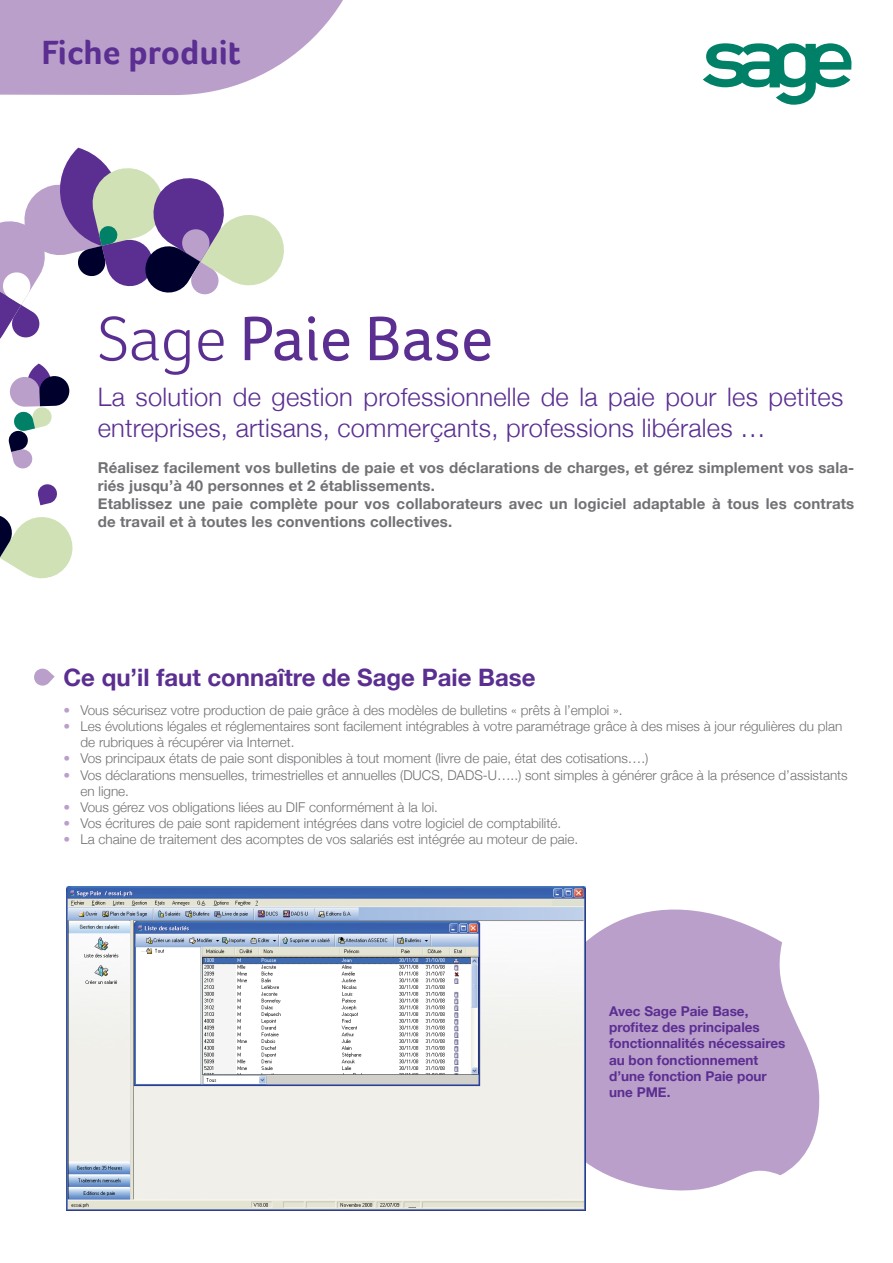
<style>
.page{position:relative;width:893px;height:1263px;background:#fff}
.page>*{position:absolute;margin:0;border:0;box-sizing:border-box;transform-origin:0 0}
.t1{font:64.5px "Foco";color:#5b2e91}
.t2{font:700 34.5px "Foco";color:#5b2e91}
.t3{font:300 25.5px/30.6px "Helvetica Neue";letter-spacing:.01em;color:#5b2e91}
.t4{font:700 24px "Helvetica Neue";color:#5b2e91}
.t5{font:700 15px/18px "Helvetica Neue";letter-spacing:.01em;color:#717074}
.t6{font:300 13.5px/16.2px "Helvetica Neue";color:#717074}
.t7{font:700 13.5px/16.2px "Helvetica Neue";color:#5b2e91}
.s1{font-weight:300}
.s2{color:#ba9fcb}
</style>
<div class="page">
<svg style="left:0;top:484px;width:73px;height:95px"></svg>
<svg style="left:27px;top:364px;width:25px;height:42px"></svg>
<svg style="left:8px;top:376px;width:62px;height:93px"></svg>
<svg style="left:703px;top:43px;width:148px;height:62px"></svg>
<svg style="left:34px;top:668px;width:21px;height:18px"></svg>
<svg style="left:0;top:0;width:343px;height:339px"></svg>
<svg style="left:430px;top:886px;width:390px;height:307px;fill:#ba9fcb"></svg>
<img style="left:67px;top:887px;width:518px;height:323px">
<h2 class="t2" style="left:41px;top:32px;width:201px">Fiche produit</h2>
<h1 class="t1" style="left:98px;top:301px;width:397px"><span class="s1">Sage</span> Paie Base</h1>
<h3 class="t3" style="left:98px;top:381px;width:747px">La solution de gestion professionnelle de la paie pour les petites entreprises, artisans, commerçants, professions libérales …</h3>
<p class="t5" style="left:98px;top:458px;width:758px">Réalisez facilement vos bulletins de paie et vos déclarations de charges, et gérez simplement vos sala&shy;riés jusqu’à 40 personnes et 2 établissements.<br>Etablissez une paie complète pour vos collaborateurs avec un logiciel adaptable à tous les contrats de travail et à toutes les conventions collectives.</p>
<h3 class="t4" style="left:64px;top:662px;width:473px">Ce qu’il faut connaître de Sage Paie Base</h3>
<p class="t6" style="left:64px;top:701px;width:561px"><span class="s2">•</span> Vous sécurisez votre production de paie grâce à des modèles de bulletins « prêts à l’emploi ».</p>
<p class="t6" style="left:81px;top:718px;width:763px;text-indent:-17px"><span class="s2">•</span> Les évolutions légales et réglementaires sont facilement intégrables à votre paramétrage grâce à des mises à jour régulières du plan de rubriques à récupérer via Internet.</p>
<p class="t6" style="left:64px;top:750px;width:586px"><span class="s2">•</span> Vos principaux états de paie sont disponibles à tout moment (livre de paie, état des cotisations….)</p>
<p class="t6" style="left:81px;top:766px;width:769px;text-indent:-17px"><span class="s2">•</span> Vos déclarations mensuelles, trimestrielles et annuelles (DUCS, DADS-U…..) sont simples à générer grâce à la présence d’assistants en ligne.</p>
<p class="t6" style="left:64px;top:799px;width:376px"><span class="s2">•</span> Vous gérez vos obligations liées au DIF conformément à la loi.</p>
<p class="t6" style="left:64px;top:815px;width:499px"><span class="s2">•</span> Vos écritures de paie sont rapidement intégrées dans votre logiciel de comptabilité.</p>
<p class="t6" style="left:64px;top:831px;width:516px"><span class="s2">•</span> La chaine de traitement des acomptes de vos salariés est intégrée au moteur de paie.</p>
<p class="t7" style="left:609px;top:1003px;width:178px">Avec Sage Paie Base, profitez des principales fonctionnalités nécessaires au bon fonctionnement d’une fonction Paie pour une PME.</p>
</div>
